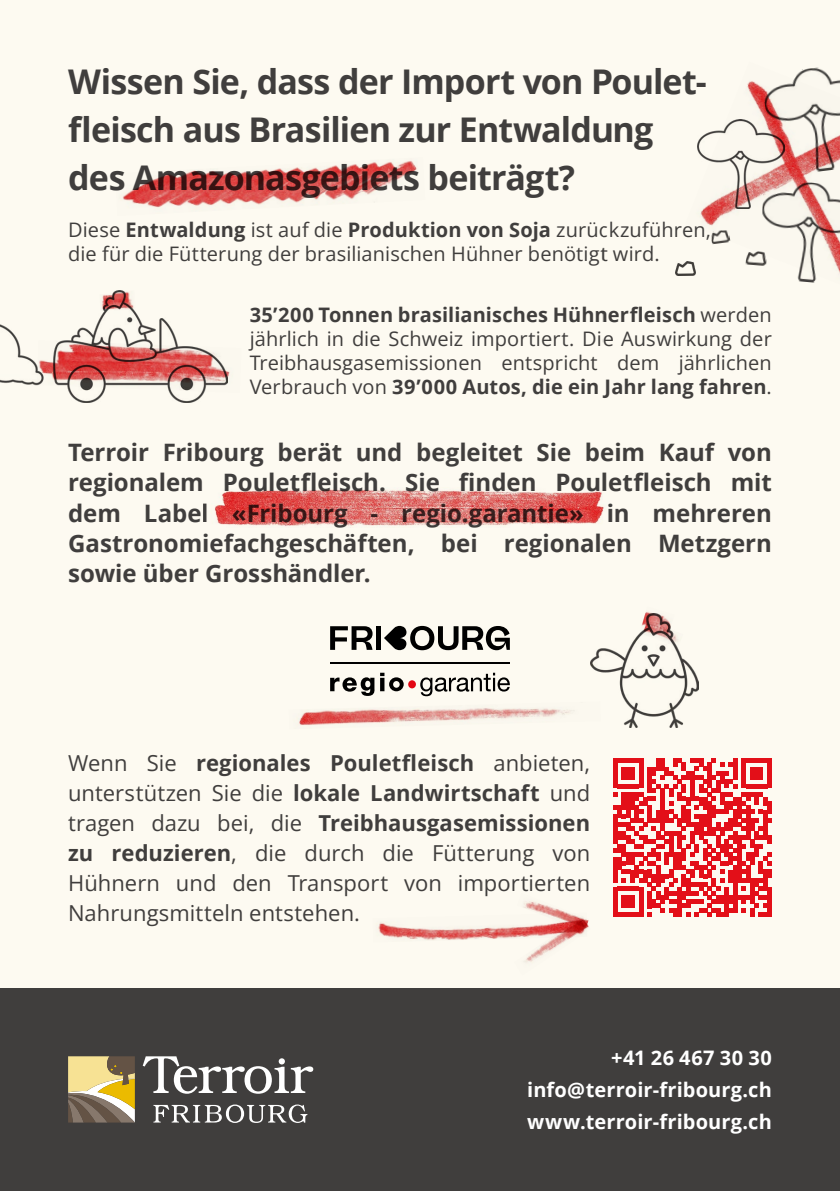
<style>
.page{position:relative;width:840px;height:1191px;background:#fff}
.page>*{position:absolute;margin:0;border:0;box-sizing:border-box;transform-origin:0 0}
.t1{font:700 34px/48px "Open Sans";letter-spacing:-.025em;color:#403e3d}
.t2{font:700 24px/30px "Open Sans";color:#403e3d;text-align:justify}
.t3{font:22px/30px "Open Sans";color:#403e3d;text-align:justify}
.t4{font:20px/24px "Open Sans";letter-spacing:.005em;color:#403e3d;text-align:justify}
.t5{font:700 20px/32px "Open Sans";letter-spacing:.005em;color:#fff;text-align:justify}
.s1{font-weight:700}
</style>
<div class="page">
<div style="left:0;top:0;width:839px;height:1191px;background:#fdfaf1"></div>
<div style="left:0;top:988px;width:839px;height:203px;background:#403e3d"></div>
<svg style="left:143px;top:1056px;width:170px;height:37px"></svg>
<svg style="left:153px;top:1104px;width:154px;height:19px"></svg>
<svg style="left:68px;top:1056px;width:67px;height:66px;background:#baa670"></svg>
<img style="left:299px;top:708px;width:275px;height:17px">
<img style="left:122px;top:160px;width:295px;height:48px">
<img style="left:590px;top:634px;width:108px;height:94px">
<img style="left:639px;top:612px;width:30px;height:28px">
<img style="left:641px;top:621px;width:41px;height:26px">
<img style="left:0;top:310px;width:204px;height:92px">
<img style="left:99px;top:293px;width:15px;height:18px">
<img style="left:113px;top:290px;width:21px;height:20px">
<img style="left:37px;top:340px;width:193px;height:53px">
<img style="left:214px;top:489px;width:390px;height:38px">
<svg style="left:330px;top:677px;width:44px;height:19px"></svg>
<svg style="left:380px;top:672px;width:23px;height:19px"></svg>
<div style="left:408px;top:680px;width:7px;height:8px;background:#e30613;border-radius:50%"></div>
<svg style="left:420px;top:672px;width:89px;height:24px"></svg>
<hr style="left:330px;top:662px;width:179px;height:2px;background:#000">
<svg style="left:330px;top:626px;width:42px;height:24px"></svg>
<div style="left:376px;top:626px;width:5px;height:24px;background:#000"></div>
<svg style="left:384px;top:626px;width:125px;height:24px"></svg>
<img style="left:675px;top:262px;width:10px;height:13px">
<img style="left:685px;top:67px;width:154px;height:216px">
<svg style="left:613px;top:758px;width:158px;height:158px"></svg>
<hr style="left:767px;top:886px;width:4px;height:30px;background:#e30f18">
<img style="left:378px;top:922px;width:136px;height:18px">
<img style="left:524px;top:901px;width:52px;height:15px">
<img style="left:514px;top:916px;width:75px;height:47px">
<h1 class="t1" style="left:68px;top:57px;width:640px">Wissen Sie, dass der Import von Poulet&shy;fleisch aus Brasilien zur Entwaldung des Amazonasgebiets beiträgt?</h1>
<p class="t4" style="left:68px;top:218px;width:644px">Diese <span class="s1">Entwaldung</span> ist auf die <span class="s1">Produktion von Soja</span> zurückzuführen, die für die Fütterung der brasilianischen Hühner benötigt wird.</p>
<p class="t4" style="left:249px;top:302px;width:523px"><span class="s1">35’200 Tonnen brasilianisches Hühnerfleisch</span> werden jährlich in die Schweiz importiert. Die Auswirkung der Treibhausgasemissionen entspricht dem jährlichen Verbrauch von <span class="s1">39’000 Autos, die ein Jahr lang fahren</span>.</p>
<p class="t2" style="left:68px;top:437px;width:705px">Terroir Fribourg berät und begleitet Sie beim Kauf von regionalem Pouletfleisch. Sie finden Pouletfleisch mit dem Label «Fribourg - regio.garantie» in mehreren Gastronomiefachgeschäften, bei regionalen Metzgern sowie über Grosshändler.</p>
<p class="t3" style="left:68px;top:747px;width:523px">Wenn Sie <span class="s1">regionales Pouletfleisch</span> anbieten, unterstützen Sie die <span class="s1">lokale Landwirtschaft</span> und tragen dazu bei, die <span class="s1">Treibhausgasemissionen zu reduzieren</span>, die durch die Fütterung von Hühnern und den Transport von importierten Nahrungsmitteln entstehen.</p>
<p class="t5" style="left:527px;top:1041px;width:246px;text-indent:84px">+41 26 467 30 30 info@terroir-fribourg.ch www.terroir-fribourg.ch</p>
</div>
